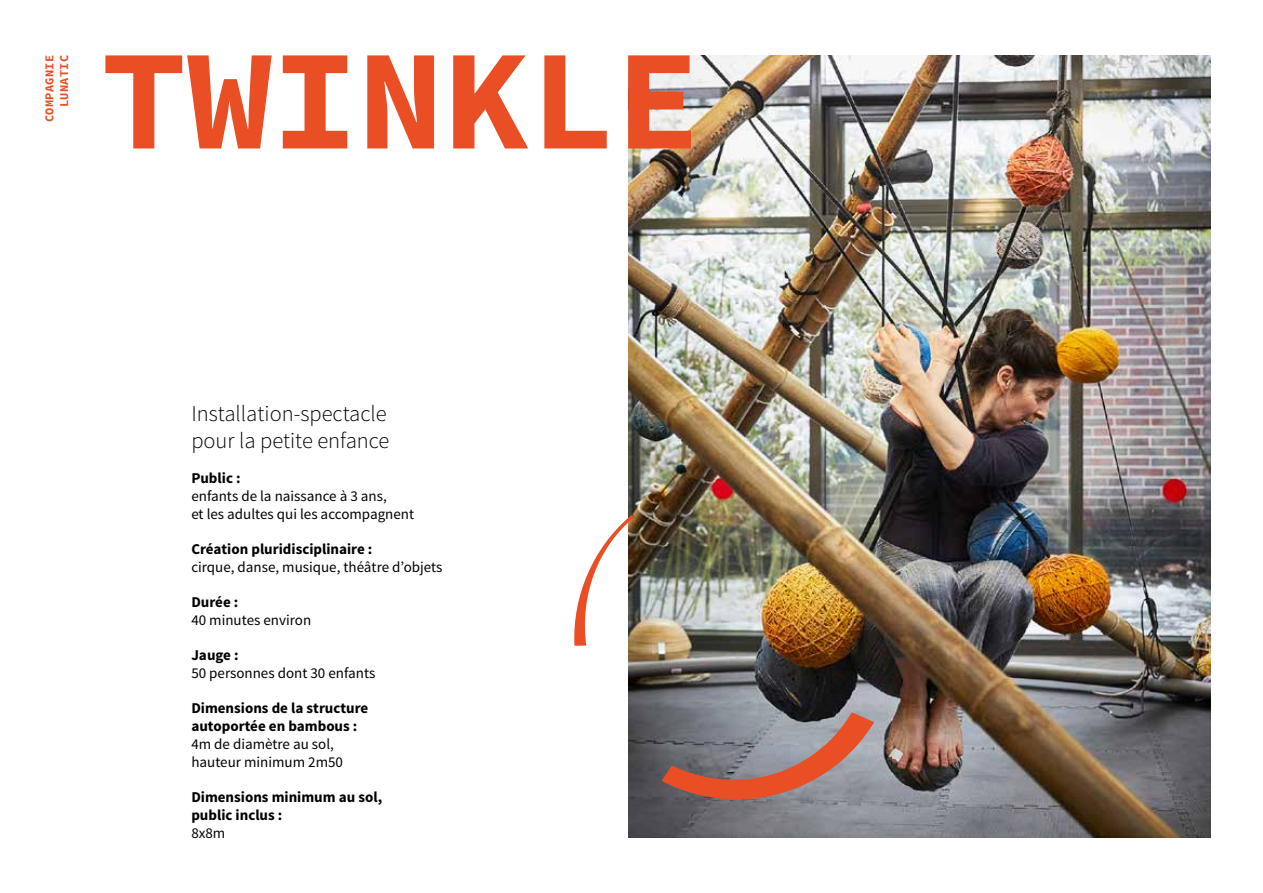
<style>
.page{position:relative;width:1263px;height:893px;background:#fff}
.page>*{position:absolute;margin:0;border:0;box-sizing:border-box;transform-origin:0 0}
.t1{font:700 142.65px "Source Code Pro";color:#e94e24}
.t2{font:300 22.5px/27px "Source Sans Pro";color:#000}
.t3{font:15px/18px "Source Sans Pro";color:#000}
.t4{font:700 15px/18px "Source Sans Pro";color:#000}
.t5{font:700 12px/14.4px "Source Code Pro";letter-spacing:.025em;color:#e94e24;text-align:right}
</style>
<div class="page">
<img style="left:628px;top:55px;width:582px;height:782px">
<svg style="left:574px;top:515px;width:60px;height:131px"></svg>
<svg style="left:661px;top:712px;width:213px;height:94px"></svg>
<p class="t5" style="left:42px;top:122px;width:69px;rotate:-90deg">COMPAGNIE<br>LUNATIC</p>
<h1 class="t1" style="left:101px;top:10px;width:601px">TWINKLE</h1>
<h2 class="t2" style="left:191px;top:400px;width:200px">Installation-spectacle pour la petite enfance</h2>
<p class="t4" style="left:191px;top:469px;width:51px">Public :</p>
<p class="t3" style="left:191px;top:487px;width:224px">enfants de la naissance à 3 ans,<br>et les adultes qui les accompagnent</p>
<p class="t4" style="left:191px;top:540px;width:183px">Création pluridisciplinaire :</p>
<p class="t3" style="left:191px;top:558px;width:253px">cirque, danse, musique, théâtre d’objets</p>
<p class="t4" style="left:191px;top:593px;width:49px">Durée :</p>
<p class="t3" style="left:191px;top:611px;width:121px">40 minutes environ</p>
<p class="t4" style="left:191px;top:646px;width:49px">Jauge :</p>
<p class="t3" style="left:191px;top:664px;width:186px">50 personnes dont 30 enfants</p>
<p class="t4" style="left:191px;top:699px;width:178px">Dimensions de la structure autoportée en bambous :</p>
<p class="t3" style="left:191px;top:735px;width:153px">4m de diamètre au sol, hauteur minimum 2m50</p>
<p class="t4" style="left:191px;top:788px;width:192px">Dimensions minimum au sol, public inclus :</p>
<p class="t3" style="left:191px;top:824px;width:36px">8x8m</p>
</div>
